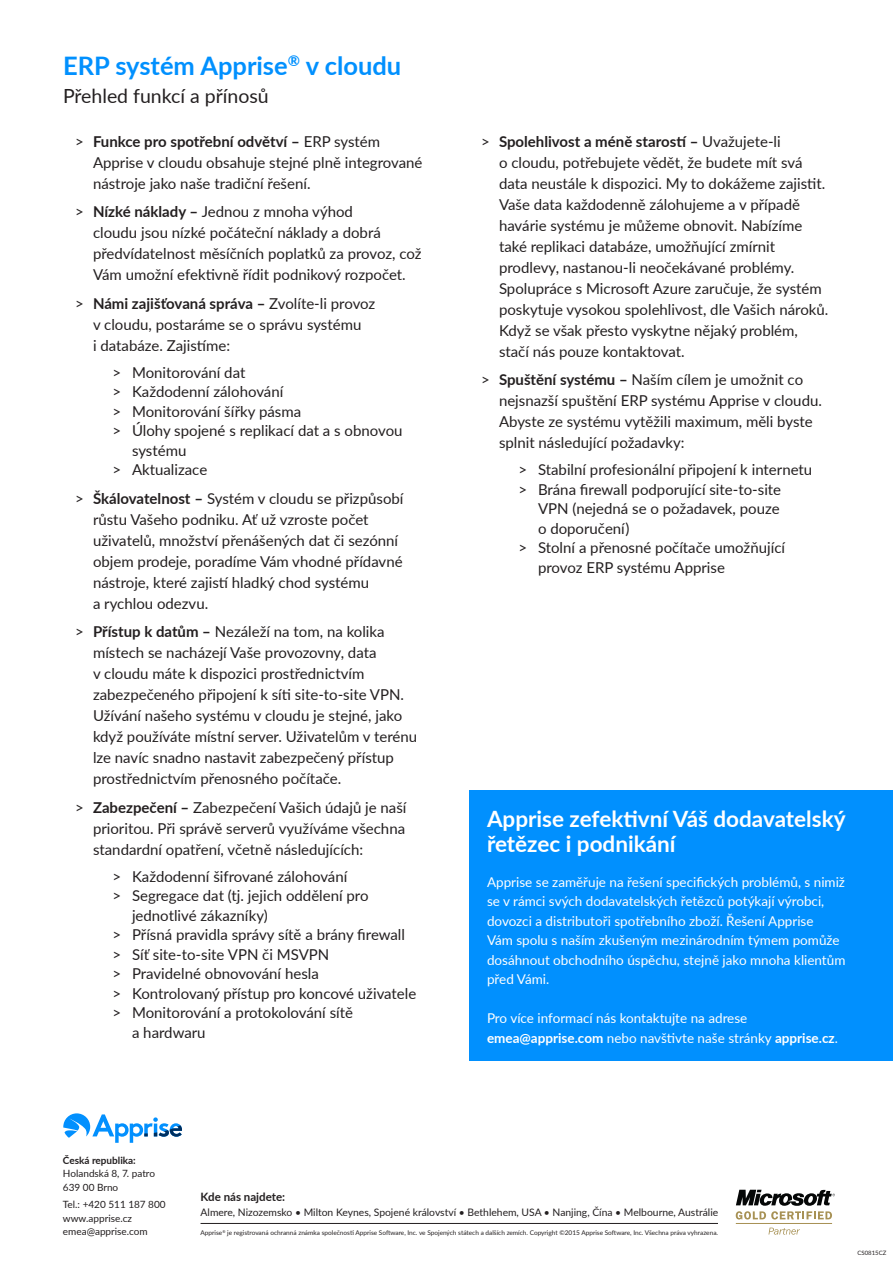
<style>
.page{position:relative;width:893px;height:1263px;background:#fff}
.page>*{position:absolute;margin:0;border:0;box-sizing:border-box;transform-origin:0 0}
.t1{font:700 25.5px "Lato";color:#0190fe}
.t2{font:700 22.5px/25.5px "Lato";color:#fff}
.t3{font:19.5px "Lato";color:#231f20}
.black_bulltet_arrows{font:15px/21px "Lato";color:#231f20}
.t4{font:13.5px/19.5px "Lato";color:#fff}
.t5{font:700 11.55px "Lato";color:#231f20}
.t6{font:10.35px "Lato";color:#231f20}
.t7{font:10.05px/13.4px "Lato";color:#231f20}
.t8{font:700 10.05px "Lato";color:#231f20}
.t9{font:6.45px "Lato";color:#231f20}
.t10{font:6px "Lato";color:#231f20}
.s1{font-weight:700}
</style>
<div class="page">
<div style="left:469px;top:790px;width:424px;height:270px;background:#0190fe"></div>
<svg style="left:768px;top:1227px;width:32px;height:7px"></svg>
<hr style="left:736px;top:1223px;width:96px;height:1px;background:#a79154">
<svg style="left:736px;top:1189px;width:99px;height:30px"></svg>
<hr style="left:201px;top:1223px;width:517px;height:1px;background:#231f20">
<svg style="left:63px;top:1113px;width:119px;height:30px"></svg>
<p class="t1" style="left:63px;top:46px;width:340px">ERP systém Apprise<sup>®</sup> v cloudu</p>
<p class="t3" style="left:63px;top:82px;width:207px">Přehled funkcí a přínosů</p>
<p class="black_bulltet_arrows" style="left:93px;top:130px;width:331px;text-indent:-18px">&gt; <span class="s1">Funkce pro spotřební odvětví –</span> ERP systém<br>Apprise v cloudu obsahuje stejné plně integrované nástroje jako naše tradiční řešení.</p>
<p class="black_bulltet_arrows" style="left:93px;top:201px;width:330px;text-indent:-18px">&gt; <span class="s1">Nízké náklady –</span> Jednou z mnoha výhod<br>cloudu jsou nízké počáteční náklady a dobrá předvídatelnost měsíčních poplatků za provoz, což Vám umožní efektivně řídit podnikový rozpočet.</p>
<p class="black_bulltet_arrows" style="left:93px;top:292px;width:284px;text-indent:-18px">&gt; <span class="s1">Námi zajišťovaná správa –</span> Zvolíte-li provoz v cloudu, postaráme se o správu systému<br>i databáze. Zajistíme:</p>
<p class="black_bulltet_arrows" style="left:112px;top:361px;width:134px">&gt; Monitorování dat</p>
<p class="black_bulltet_arrows" style="left:112px;top:381px;width:172px">&gt; Každodenní zálohování</p>
<p class="black_bulltet_arrows" style="left:112px;top:400px;width:190px">&gt; Monitorování šířky pásma</p>
<p class="black_bulltet_arrows" style="left:132px;top:421px;width:272px;line-height:19.5px;text-indent:-20px">&gt; Úlohy spojené s replikací dat a s obnovou systému</p>
<p class="black_bulltet_arrows" style="left:112px;top:459px;width:96px">&gt; Aktualizace</p>
<p class="black_bulltet_arrows" style="left:93px;top:487px;width:312px;text-indent:-18px">&gt; <span class="s1">Škálovatelnost –</span> Systém v cloudu se přizpůsobí růstu Vašeho podniku. Ať už vzroste počet uživatelů, množství přenášených dat či sezónní objem prodeje, poradíme Vám vhodné přídavné nástroje, které zajistí hladký chod systému<br>a rychlou odezvu.</p>
<p class="black_bulltet_arrows" style="left:93px;top:621px;width:326px;text-indent:-18px">&gt; <span class="s1">Přístup k datům –</span> Nezáleží na tom, na kolika místech se nacházejí Vaše provozovny, data<br>v cloudu máte k dispozici prostřednictvím zabezpečeného připojení k síti site-to-site VPN.<br>Užívání našeho systému v cloudu je stejné, jako když používáte místní server. Uživatelům v terénu lze navíc snadno nastavit zabezpečený přístup prostřednictvím přenosného počítače.</p>
<p class="black_bulltet_arrows" style="left:93px;top:796px;width:315px;text-align:justify;text-indent:-18px">&gt; <span class="s1">Zabezpečení –</span> Zabezpečení Vašich údajů je naší prioritou. Při správě serverů využíváme všechna standardní opatření, včetně následujících:</p>
<p class="black_bulltet_arrows" style="left:112px;top:865px;width:236px">&gt; Každodenní šifrované zálohování</p>
<p class="black_bulltet_arrows" style="left:132px;top:886px;width:238px;line-height:19.5px;text-indent:-20px">&gt; Segregace dat (tj. jejich oddělení pro jednotlivé zákazníky)</p>
<p class="black_bulltet_arrows" style="left:112px;top:924px;width:294px">&gt; Přísná pravidla správy sítě a brány firewall</p>
<p class="black_bulltet_arrows" style="left:112px;top:943px;width:218px">&gt; Síť site-to-site VPN či MSVPN</p>
<p class="black_bulltet_arrows" style="left:112px;top:963px;width:208px">&gt; Pravidelné obnovování hesla</p>
<p class="black_bulltet_arrows" style="left:112px;top:982px;width:305px">&gt; Kontrolovaný přístup pro koncové uživatele</p>
<p class="black_bulltet_arrows" style="left:132px;top:1003px;width:223px;line-height:19.5px;text-indent:-20px">&gt; Monitorování a protokolování sítě a hardwaru</p>
<p class="black_bulltet_arrows" style="left:499px;top:130px;width:331px;text-indent:-18px">&gt; <span class="s1">Spolehlivost a méně starostí –</span> Uvažujete-li<br>o cloudu, potřebujete vědět, že budete mít svá data neustále k dispozici. My to dokážeme zajistit.<br>Vaše data každodenně zálohujeme a v případě havárie systému je můžeme obnovit. Nabízíme také replikaci databáze, umožňující zmírnit prodlevy, nastanou-li neočekávané problémy.<br>Spolupráce s Microsoft Azure zaručuje, že systém poskytuje vysokou spolehlivost, dle Vašich nároků.<br>Když se však přesto vyskytne nějaký problém, stačí nás pouze kontaktovat.</p>
<p class="black_bulltet_arrows" style="left:499px;top:369px;width:324px;text-indent:-18px">&gt; <span class="s1">Spuštění systému –</span> Naším cílem je umožnit co nejsnazší spuštění ERP systému Apprise v cloudu.<br>Abyste ze systému vytěžili maximum, měli byste splnit následující požadavky:</p>
<p class="black_bulltet_arrows" style="left:518px;top:459px;width:295px">&gt; Stabilní profesionální připojení k internetu</p>
<p class="black_bulltet_arrows" style="left:538px;top:479px;width:245px;line-height:19.5px;text-align:justify;text-indent:-20px">&gt; Brána firewall podporující site-to-site VPN (nejedná se o požadavek, pouze o doporučení)</p>
<p class="black_bulltet_arrows" style="left:538px;top:538px;width:249px;line-height:19.5px;text-indent:-20px">&gt; Stolní a přenosné počítače umožňující provoz ERP systému Apprise</p>
<p class="t2" style="left:487px;top:804px;width:360px">Apprise zefektivní Váš dodavatelský řetězec i podnikání</p>
<p class="t4" style="left:487px;top:871px;width:360px">Apprise se zaměřuje na řešení specifických problémů, s nimiž se v rámci svých dodavatelských řetězců potýkají výrobci, dovozci a distributoři spotřebního zboží. Řešení Apprise<br>Vám spolu s naším zkušeným mezinárodním týmem pomůže dosáhnout obchodního úspěchu, stejně jako mnoha klientům před Vámi.</p>
<p class="t4" style="left:487px;top:1008px;width:352px">Pro více informací nás kontaktujte na adrese <span class="s1">emea@apprise.com</span> nebo navštivte naše stránky <span class="s1">apprise.cz</span>.</p>
<p class="t8" style="left:63px;top:1153px;width:74px">Česká republika:</p>
<p class="t7" style="left:63px;top:1166px;width:94px">Holandská 8, 7. patro<br>639 00 Brno</p>
<p class="t7" style="left:63px;top:1198px;width:104px">Tel.: +420 511 187 800 www.apprise.cz emea@apprise.com</p>
<p class="t5" style="left:201px;top:1188px;width:86px">Kde nás najdete:</p>
<p class="t6" style="left:201px;top:1205px;width:519px">Almere, Nizozemsko • Milton Keynes, Spojené království • Bethlehem, USA • Nanjing, Čína • Melbourne, Austrálie</p>
<p class="t9" style="left:201px;top:1228px;width:519px">Apprise<sup>®</sup> je registrovaná ochranná známka společnosti Apprise Software, Inc. ve Spojených státech a dalších zemích. Copyright ©2015 Apprise Software, Inc. Všechna práva vyhrazena.</p>
<p class="t10" style="left:857px;top:1248px;width:30px">CS0815CZ</p>
</div>
